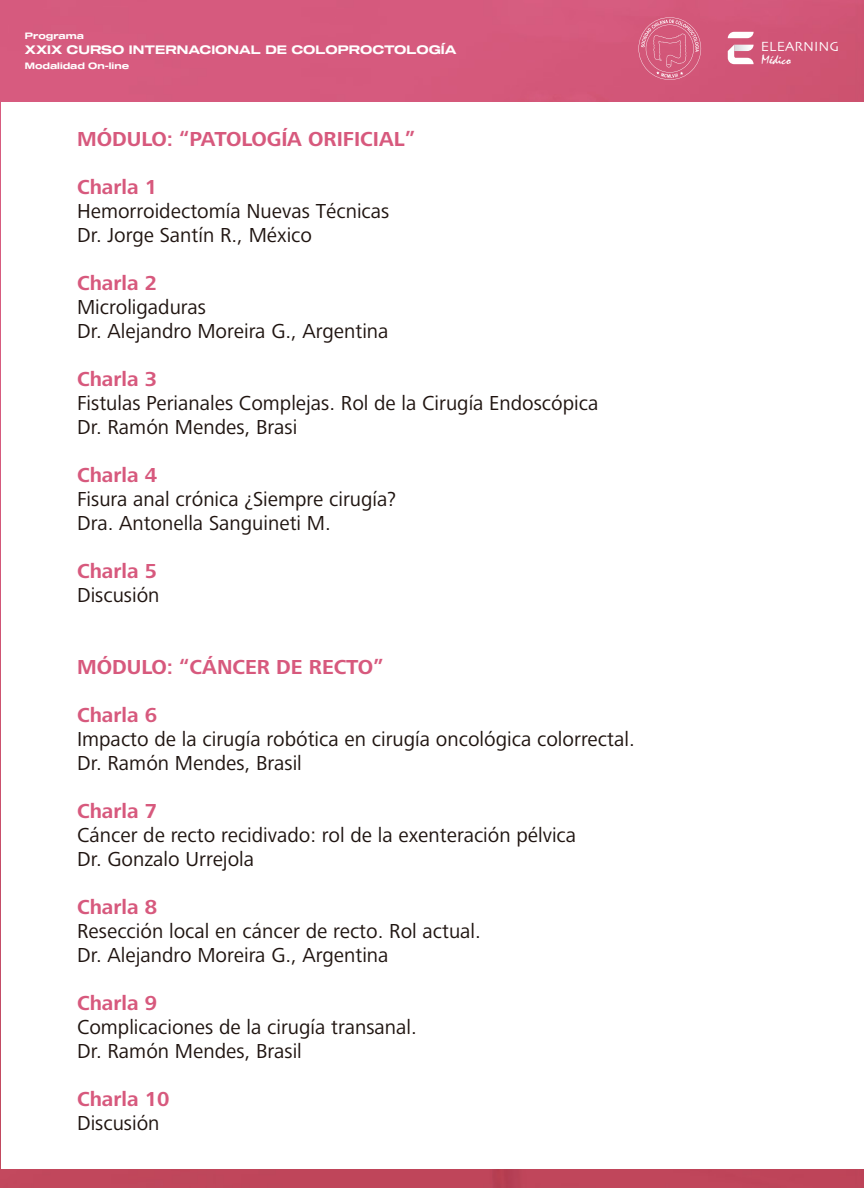
<style>
.page{position:relative;width:864px;height:1188px;background:#fff}
.page>*{position:absolute;margin:0;border:0;box-sizing:border-box;transform-origin:0 0}
.t1{font:21px/24px "Frutiger Next LT";color:#1f1410}
.t2{font:700 21px "Frutiger Next LT";color:#d7597d}
.t3{font:13.95px "Skia";color:#fff}
.t4{font:13.35px "Mistral";color:#fff}
.t5{font:12px "Sequel 100 Black 65";color:#fff}
.t6{font:9px "Sequel 100 Black 65";color:#fff}
</style>
<div class="page">
<img style="left:0;top:0;width:864px;height:1188px">
<div style="left:1px;top:102px;width:863px;height:1066px;background:#fff"></div>
<svg style="left:639px;top:17px;width:62px;height:63px;background:#d66685"></svg>
<svg style="left:728px;top:32px;width:26px;height:6px"></svg>
<svg style="left:728px;top:45px;width:26px;height:19px"></svg>
<p class="t6" style="left:25px;top:29px;width:61px">Programa</p>
<p class="t5" style="left:25px;top:41px;width:433px">XXIX CURSO INTERNACIONAL DE COLOPROCTOLOGÍA</p>
<p class="t6" style="left:25px;top:59px;width:106px">Modalidad On-line</p>
<p class="t2" style="left:77px;top:127px;width:340px">MÓDULO: “PATOLOGÍA ORIFICIAL”</p>
<p class="t2" style="left:77px;top:175px;width:82px">Charla 1</p>
<p class="t1" style="left:77px;top:199px;width:314px">Hemorroidectomía Nuevas Técnicas<br>Dr. Jorge Santín R., México</p>
<p class="t2" style="left:77px;top:271px;width:82px">Charla 2</p>
<p class="t1" style="left:77px;top:295px;width:313px">Microligaduras<br>Dr. Alejandro Moreira G., Argentina</p>
<p class="t2" style="left:77px;top:367px;width:82px">Charla 3</p>
<p class="t1" style="left:77px;top:391px;width:523px">Fistulas Perianales Complejas. Rol de la Cirugía Endoscópica<br>Dr. Ramón Mendes, Brasi</p>
<p class="t2" style="left:77px;top:463px;width:82px">Charla 4</p>
<p class="t1" style="left:77px;top:487px;width:321px">Fisura anal crónica ¿Siempre cirugía?<br>Dra. Antonella Sanguineti M.</p>
<p class="t2" style="left:77px;top:559px;width:82px">Charla 5</p>
<p class="t1" style="left:77px;top:583px;width:84px">Discusión</p>
<p class="t2" style="left:77px;top:655px;width:308px">MÓDULO: “CÁNCER DE RECTO”</p>
<p class="t2" style="left:77px;top:703px;width:82px">Charla 6</p>
<p class="t1" style="left:77px;top:727px;width:559px">Impacto de la cirugía robótica en cirugía oncológica colorrectal.<br>Dr. Ramón Mendes, Brasil</p>
<p class="t2" style="left:77px;top:799px;width:82px">Charla 7</p>
<p class="t1" style="left:77px;top:823px;width:501px">Cáncer de recto recidivado: rol de la exenteración pélvica<br>Dr. Gonzalo Urrejola</p>
<p class="t2" style="left:77px;top:895px;width:82px">Charla 8</p>
<p class="t1" style="left:77px;top:919px;width:405px">Resección local en cáncer de recto. Rol actual.<br>Dr. Alejandro Moreira G., Argentina</p>
<p class="t2" style="left:77px;top:991px;width:82px">Charla 9</p>
<p class="t1" style="left:77px;top:1015px;width:341px">Complicaciones de la cirugía transanal.<br>Dr. Ramón Mendes, Brasil</p>
<p class="t2" style="left:77px;top:1087px;width:94px">Charla 10</p>
<p class="t1" style="left:77px;top:1111px;width:84px">Discusión</p>
<p class="t3" style="left:761px;top:38px;width:80px">ELEARNING</p>
<p class="t4" style="left:761px;top:52px;width:31px">Médico</p>
</div>
